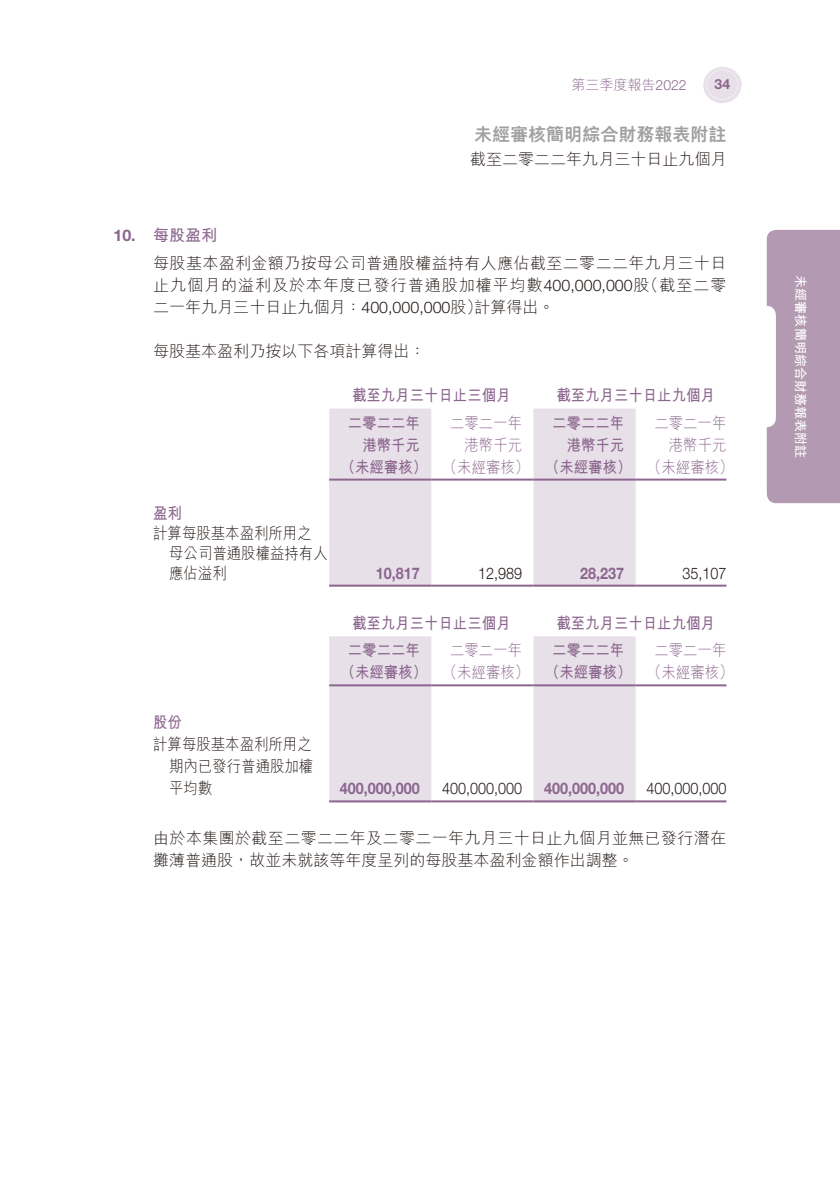
<style>
.page{position:relative;width:840px;height:1191px;background:#fff}
.page>*{position:absolute;margin:0;border:0;box-sizing:border-box;transform-origin:0 0}
.t1{font:800 18px "M Hei HK";color:#a0a0a1}
.t2{font:700 16px/22px "M Hei HK";color:#8c668e;scale:.9 1}
.t3{font:300 16px/22px "M Hei HK";letter-spacing:.025em;color:#231916}
.t4{font:300 16px "M Hei HK";color:#231916}
.t5{font:300 16px/20px "M Hei HK";color:#231916;scale:.9 1}
.t6{font:300 16px "M Hei HK";letter-spacing:.06em;color:#231916}
.t7{font:300 16px "Helvetica Neue LT Std";color:#231916;scale:.9 1}
.t8{font:700 16px "Helvetica Neue LT Std";color:#8c668e;scale:.9 1}
.t9{font:300 16px "M Hei HK";color:#8c668e;scale:.9 1}
.t10{font:700 16px "M Hei HK";color:#8c668e}
.t11{font:700 16px "Helvetica Neue LT Std";color:#8c668e}
.t12{font:300 14px "M Hei HK";color:#8c668e}
.t13{font:700 14px "Helvetica Neue LT Std";color:#8c668e}
.t14{font:700 13px "M Hei HK";color:#fff}
.s1{font-family:"Helvetica Neue LT Std"}
.s2{font-weight:300}
</style>
<div class="page">
<div style="left:766px;top:230px;width:73px;height:273px;background:#b399b2"></div>
<svg style="left:703px;top:67px;width:39px;height:36px"></svg>
<svg style="left:329px;top:408px;width:306px;height:176px;fill:#e7e0e9"></svg>
<hr style="left:329px;top:478px;width:102px;height:2px;background:#8c668e">
<hr style="left:431px;top:478px;width:102px;height:2px;background:#8c668e">
<hr style="left:533px;top:478px;width:102px;height:2px;background:#8c668e">
<hr style="left:635px;top:478px;width:91px;height:2px;background:#8c668e">
<hr style="left:329px;top:584px;width:102px;height:2px;background:#8c668e">
<hr style="left:431px;top:584px;width:102px;height:2px;background:#8c668e">
<hr style="left:533px;top:584px;width:102px;height:2px;background:#8c668e">
<hr style="left:635px;top:584px;width:91px;height:2px;background:#8c668e">
<svg style="left:329px;top:636px;width:306px;height:164px;fill:#e7e0e9"></svg>
<hr style="left:329px;top:684px;width:102px;height:2px;background:#8c668e">
<hr style="left:431px;top:684px;width:102px;height:2px;background:#8c668e">
<hr style="left:533px;top:684px;width:102px;height:2px;background:#8c668e">
<hr style="left:635px;top:684px;width:91px;height:2px;background:#8c668e">
<hr style="left:329px;top:800px;width:102px;height:2px;background:#8c668e">
<hr style="left:431px;top:800px;width:102px;height:2px;background:#8c668e">
<hr style="left:533px;top:800px;width:102px;height:2px;background:#8c668e">
<hr style="left:635px;top:800px;width:91px;height:2px;background:#8c668e">
<p class="t12" style="left:571px;top:78px;width:117px">第三季度報告<span class="s1">2022</span></p>
<p class="t1" style="left:474px;top:125px;width:253px">未經審核簡明綜合財務報表附註</p>
<p class="t4" style="left:470px;top:151px;width:257px">截至二零二二年九月三十日止九個月</p>
<p class="t13" style="left:714px;top:76px;width:17px">34</p>
<p class="t11" style="left:113px;top:225px;width:24px">10.</p>
<p class="t10" style="left:153px;top:224px;width:65px">每股盈利</p>
<p class="t3" style="left:153px;top:252px;width:574px">每股基本盈利金額乃按母公司普通股權益持有人應佔截至二零二二年九月三十日</p>
<p class="t6" style="left:153px;top:277px;width:574px">止九個月的溢利及於本年度已發行普通股加權平均數<span class="s1">400,000,000</span> （股 截至二零</p>
<p class="t4" style="left:474px;top:299px;width:81px">計算得出。</p>
<p class="t4" style="left:153px;top:299px;width:330px">二一年九月三十日止九個月：<span class="s1">400,000,000</span>股）</p>
<p class="t4" style="left:153px;top:343px;width:273px">每股基本盈利乃按以下各項計算得出：</p>
<p class="t2" style="left:352px;top:382px;width:177px">截至九月三十日止三個月</p>
<p class="t2" style="left:556px;top:382px;width:177px">截至九月三十日止九個月</p>
<p class="t2" style="left:348px;top:410px;width:81px">二零二二年</p>
<p class="t9" style="left:450px;top:414px;width:81px">二零二一年</p>
<p class="t2" style="left:552px;top:410px;width:81px">二零二二年</p>
<p class="t9" style="left:654px;top:414px;width:81px">二零二一年</p>
<p class="t2" style="left:153px;top:500px;width:34px">盈利</p>
<p class="t5" style="left:169px;top:522px;width:178px;text-indent:-16px">計算每股基本盈利所用之母公司普通股權益持有人</p>
<p class="t5" style="left:169px;top:562px;width:65px">應佔溢利</p>
<p class="t2" style="left:153px;top:710px;width:34px">股份</p>
<p class="t5" style="left:153px;top:733px;width:179px;line-height:22px;text-align:right">計算每股基本盈利所用之期內已發行普通股加權</p>
<p class="t9" style="left:464px;top:436px;width:66px">港幣千元</p>
<p class="t9" style="left:668px;top:436px;width:65px">港幣千元</p>
<p class="t2" style="left:340px;top:432px;width:438px;text-indent:22px">港幣千元<br>（未經審核） <span class="s2">（未經審核）</span> （未經審核） <span class="s2">（未經審核(</span></p>
<p class="t2" style="left:566px;top:432px;width:65px">港幣千元</p>
<p class="t8" style="left:375px;top:563px;width:50px">10,817</p>
<p class="t7" style="left:478px;top:563px;width:50px">12,989</p>
<p class="t8" style="left:580px;top:563px;width:50px">28,237</p>
<p class="t7" style="left:682px;top:563px;width:50px">35,107</p>
<p class="t2" style="left:352px;top:610px;width:177px">截至九月三十日止三個月</p>
<p class="t2" style="left:556px;top:610px;width:177px">截至九月三十日止九個月</p>
<p class="t9" style="left:450px;top:642px;width:81px">二零二一年</p>
<p class="t9" style="left:654px;top:642px;width:81px">二零二一年</p>
<p class="t2" style="left:340px;top:638px;width:438px;text-indent:7px">二零二二年<br>（未經審核） <span class="s2">（未經審核）</span> （未經審核） <span class="s2">（未經審核(</span></p>
<p class="t2" style="left:552px;top:638px;width:81px">二零二二年</p>
<p class="t5" style="left:169px;top:778px;width:49px">平均數</p>
<p class="t3" style="left:153px;top:827px;width:574px">由於本集團於截至二零二二年及二零二一年九月三十日止九個月並無已發行潛在攤薄普通股，故並未就該等年度呈列的每股基本盈利金額作出調整。</p>
<p class="t8" style="left:339px;top:778px;width:90px">400,000,000</p>
<p class="t8" style="left:544px;top:778px;width:90px">400,000,000</p>
<p class="t7" style="left:442px;top:779px;width:90px">400,000,000</p>
<p class="t7" style="left:646px;top:779px;width:90px">400,000,000</p>
<p class="t14" style="left:809px;top:275px;width:183px;rotate:90deg">未經審核簡明綜合財務報表附註</p>
</div>
